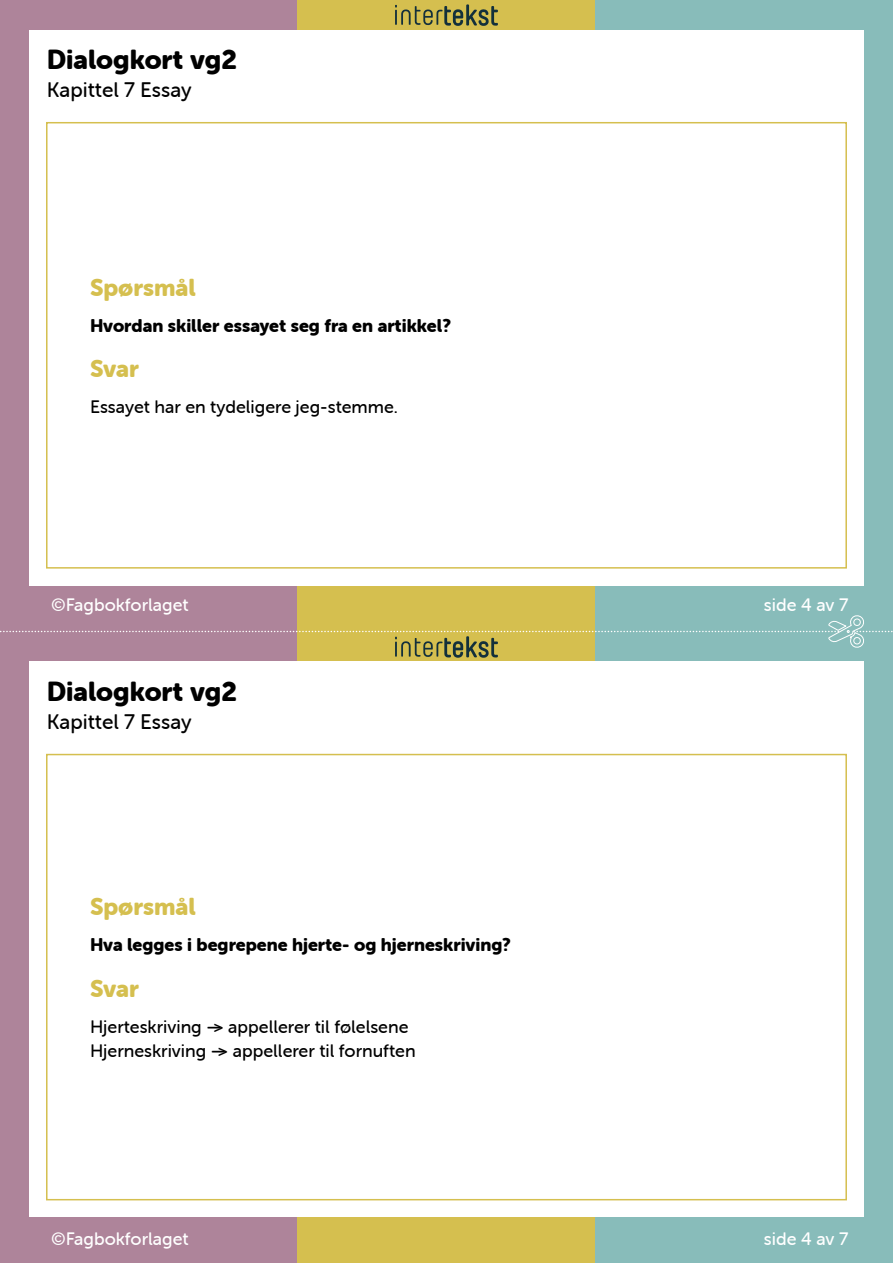
<style>
.page{position:relative;width:893px;height:1263px;background:#fff}
.page>*{position:absolute;margin:0;border:0;box-sizing:border-box;transform-origin:0 0}
.t1{font:27px "Museo Sans Rounded 900";color:#000}
.Card_Heading{font:24px "Museo Sans Rounded 900";color:#d5bf4f}
.t2{font:21px "Museo Sans Rounded 500";color:#000}
.Svar{font:18px "Museo Sans Rounded 500";color:#000}
.Sporsmal{font:18px "Museo Sans Rounded 900";color:#000}
.Sporsmal-2{font:18px "Museo Sans Rounded 500";color:#fff}
</style>
<div class="page">
<div style="left:0;top:0;width:298px;height:632px;background:#ae849a"></div>
<div style="left:0;top:632px;width:298px;height:631px;background:#ae849a"></div>
<div style="left:298px;top:0;width:297px;height:632px;background:#d5bf4f"></div>
<div style="left:298px;top:632px;width:297px;height:631px;background:#d5bf4f"></div>
<div style="left:595px;top:0;width:298px;height:632px;background:#88bcba"></div>
<div style="left:595px;top:632px;width:298px;height:631px;background:#88bcba"></div>
<svg style="left:395px;top:4px;width:103px;height:22px"></svg>
<svg style="left:0;top:615px;width:893px;height:43px"></svg>
<div style="left:29px;top:30px;width:835px;height:555px;background:#fff"></div>
<div style="left:29px;top:662px;width:835px;height:555px;background:#fff"></div>
<div style="left:46px;top:122px;width:801px;height:447px;border:2px solid #d5bf4f"></div>
<div style="left:46px;top:754px;width:801px;height:446px;border:2px solid #d5bf4f"></div>
<h1 class="t1" style="left:47px;top:44px;width:192px">Dialogkort vg2</h1>
<p class="t2" style="left:47px;top:78px;width:146px">Kapittel 7 Essay</p>
<p class="Card_Heading" style="left:90px;top:274px;width:107px">Spørsmål</p>
<p class="Sporsmal" style="left:90px;top:315px;width:363px">Hvordan skiller essayet seg fra en artikkel?</p>
<p class="Card_Heading" style="left:90px;top:355px;width:50px">Svar</p>
<p class="Svar" style="left:90px;top:397px;width:309px">Essayet har en tydeligere jeg-stemme.</p>
<p class="Sporsmal-2" style="left:51px;top:595px;width:139px">©Fagbokforlaget</p>
<p class="Sporsmal-2" style="left:764px;top:595px;width:86px">side 4 av 7</p>
<h1 class="t1" style="left:47px;top:676px;width:192px">Dialogkort vg2</h1>
<p class="t2" style="left:47px;top:710px;width:146px">Kapittel 7 Essay</p>
<p class="Card_Heading" style="left:90px;top:893px;width:107px">Spørsmål</p>
<p class="Sporsmal" style="left:90px;top:935px;width:422px">Hva legges i begrepene hjerte- og hjerneskriving?</p>
<p class="Card_Heading" style="left:90px;top:975px;width:50px">Svar</p>
<p class="Svar" style="left:90px;top:1017px;width:320px">Hjerteskriving —&gt; appellerer til følelsene</p>
<p class="Svar" style="left:90px;top:1041px;width:327px">Hjerneskriving —&gt; appellerer til fornuften</p>
<p class="Sporsmal-2" style="left:51px;top:1228px;width:139px">©Fagbokforlaget</p>
<p class="Sporsmal-2" style="left:764px;top:1228px;width:86px">side 4 av 7</p>
</div>
